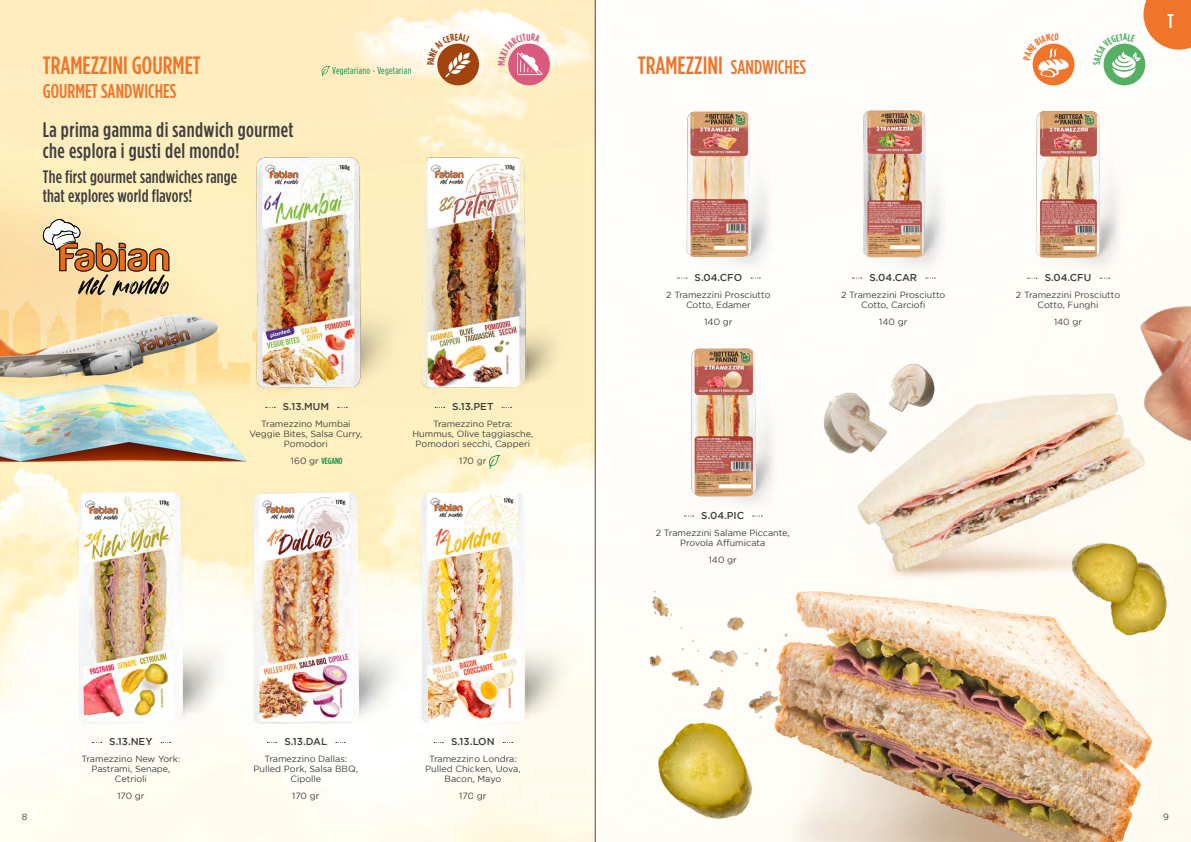
<style>
.page{position:relative;width:1191px;height:842px;background:#fff}
.page>*{position:absolute;margin:0;border:0;box-sizing:border-box;transform-origin:0 0}
.t1{font:500 25px "Gotham Condensed";color:#f07429}
.t2{font:500 21px/21px "Gotham Condensed";letter-spacing:.02em;color:#3e3e3f}
.t3{font:500 20px "Gotham Condensed";color:#f07429}
.t4{font:500 20px "Gotham Condensed";color:#fff}
.t5{font:500 18px/19px "Gotham Condensed";letter-spacing:.01em;color:#3e3e3f}
.t6{font:500 10px "Gotham";color:#3e3e3f}
.t7{font:10px "Gotham Condensed";letter-spacing:.03em;color:#058c45}
.t8{font:9px/10px "Gotham";color:#3e3e3f;text-align:center}
.t9{font:500 9px "Gotham Condensed";color:#058c45}
.s1{font-family:"Gotham";font-weight:400;color:#3e3e3f}
.s2{font-size:20px}
</style>
<div class="page">
<img style="left:0;top:0;width:1191px;height:842px">
<img style="left:620px;top:568px;width:207px;height:173px">
<img style="left:722px;top:574px;width:435px;height:268px">
<img style="left:416px;top:473px;width:167px;height:265px">
<img style="left:241px;top:473px;width:175px;height:265px">
<img style="left:22px;top:473px;width:219px;height:265px">
<img style="left:631px;top:699px;width:153px;height:143px">
<img style="left:199px;top:138px;width:219px;height:265px">
<img style="left:364px;top:139px;width:219px;height:264px">
<svg style="left:489px;top:455px;width:11px;height:14px"></svg>
<img style="left:651px;top:99px;width:135px;height:182px">
<img style="left:677px;top:99px;width:83px;height:182px">
<img style="left:825px;top:100px;width:135px;height:181px">
<img style="left:851px;top:100px;width:83px;height:181px">
<img style="left:655px;top:338px;width:135px;height:181px">
<img style="left:681px;top:338px;width:83px;height:181px">
<img style="left:1000px;top:100px;width:135px;height:181px">
<img style="left:1026px;top:100px;width:83px;height:140px">
<img style="left:887px;top:359px;width:51px;height:11px">
<img style="left:810px;top:384px;width:43px;height:83px">
<img style="left:1035px;top:501px;width:156px;height:177px">
<svg style="left:1023px;top:240px;width:168px;height:221px"></svg>
<img style="left:1095px;top:278px;width:96px;height:176px">
<div style="left:1103px;top:44px;width:42px;height:41px;background:#55b066;border-radius:50%"></div>
<div style="left:437px;top:44px;width:42px;height:41px;background:#a2420c;border-radius:50%"></div>
<div style="left:508px;top:44px;width:42px;height:41px;background:#dc597e;border-radius:50%"></div>
<div style="left:1032px;top:44px;width:42px;height:41px;background:#f07429;border-radius:50%"></div>
<svg style="left:43px;top:219px;width:126px;height:77px;background:#d4b689"></svg>
<img style="left:853px;top:370px;width:295px;height:235px">
<svg style="left:321px;top:66px;width:9px;height:11px"></svg>
<hr style="left:595px;top:0;width:1px;height:842px;background:#231f20">
<svg style="left:1093px;top:0;width:98px;height:78px"></svg>
<svg style="left:427px;top:33px;width:44px;height:44px"></svg>
<svg style="left:498px;top:34px;width:44px;height:41px"></svg>
<svg style="left:1023px;top:33px;width:47px;height:45px"></svg>
<h1 class="t1" style="left:43px;top:52px;width:159px">TRAMEZZINI GOURMET</h1>
<h3 class="t3" style="left:43px;top:80px;width:135px">GOURMET SANDWICHES</h3>
<h2 class="t2" style="left:43px;top:119px;width:252px">La prima gamma di sandwich gourmet che esplora i gusti del mondo!</h2>
<h3 class="t5" style="left:43px;top:167px;width:196px">The first gourmet sandwiches range that explores world flavors!</h3>
<p class="t7" style="left:332px;top:65px;width:81px">Vegetariano - Vegetarian</p>
<p class="t6" style="left:283px;top:401px;width:48px">S.13.MUM</p>
<p class="t8" style="left:249px;top:419px;width:114px">Tramezzino Mumbai<br>Veggie Bites, Salsa Curry,<br>Pomodori</p>
<p class="t9" style="left:291px;top:456px;width:53px"><span class="s1">160 gr</span> VEGANO</p>
<p class="t6" style="left:452px;top:401px;width:43px">S.13.PET</p>
<p class="t8" style="left:412px;top:419px;width:122px">Tramezzino Petra:<br>Hummus, Olive taggiasche,<br>Pomodori secchi, Capperi</p>
<p class="t8" style="left:459px;top:456px;width:29px">170 gr</p>
<p class="t6" style="left:109px;top:736px;width:45px">S.13.NEY</p>
<p class="t8" style="left:81px;top:754px;width:100px">Tramezzino New York:<br>Pastrami, Senape,<br>Cetrioli</p>
<p class="t8" style="left:117px;top:791px;width:29px">170 gr</p>
<p class="t6" style="left:284px;top:736px;width:44px">S.13.DAL</p>
<p class="t8" style="left:254px;top:754px;width:106px">Tramezzino Dallas:<br>Pulled Pork, Salsa BBQ,<br>Cipolle</p>
<p class="t8" style="left:292px;top:791px;width:29px">170 gr</p>
<p class="t6" style="left:451px;top:736px;width:45px">S.13.LON</p>
<p class="t8" style="left:425px;top:754px;width:97px">Tramezzino Londra:<br>Pulled Chicken, Uova,<br>Bacon, Mayo</p>
<p class="t8" style="left:459px;top:791px;width:29px">170 gr</p>
<h1 class="t1" style="left:638px;top:52px;width:170px">TRAMEZZINI <span class="s2">SANDWICHES</span></h1>
<h3 class="t4" style="left:1167px;top:10px;width:8px">T</h3>
<p class="t6" style="left:694px;top:271px;width:49px">S.04.CFO</p>
<p class="t8" style="left:666px;top:289px;width:106px">2 Tramezzini Prosciutto<br>Cotto, Edamer</p>
<p class="t8" style="left:704px;top:316px;width:30px">140 gr</p>
<p class="t6" style="left:869px;top:271px;width:49px">S.04.CAR</p>
<p class="t8" style="left:841px;top:289px;width:106px">2 Tramezzini Prosciutto<br>Cotto, Carciofi</p>
<p class="t8" style="left:879px;top:316px;width:30px">140 gr</p>
<p class="t6" style="left:1044px;top:272px;width:48px">S.04.CFU</p>
<p class="t8" style="left:1016px;top:289px;width:106px">2 Tramezzini Prosciutto<br>Cotto, Funghi</p>
<p class="t8" style="left:1054px;top:316px;width:30px">140 gr</p>
<p class="t6" style="left:701px;top:509px;width:44px">S.04.PIC</p>
<p class="t8" style="left:656px;top:527px;width:135px">2 Tramezzini Salame Piccante,<br>Provola Affumicata</p>
<p class="t8" style="left:708px;top:554px;width:30px">140 gr</p>
<p class="t8" style="left:22px;top:811px;width:7px">8</p>
<p class="t8" style="left:1163px;top:811px;width:7px">9</p>
</div>
